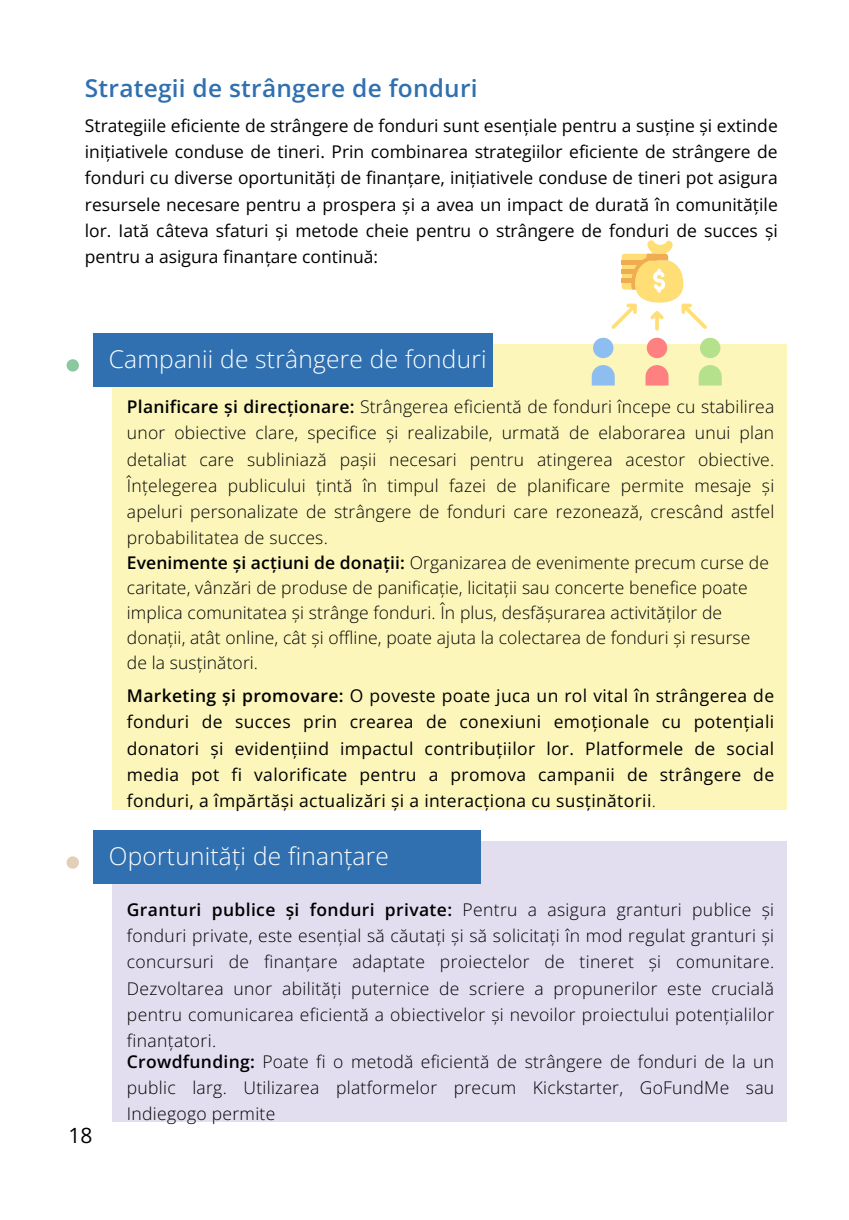
<style>
.page{position:relative;width:849px;height:1220px;background:#fff}
.page>*{position:absolute;margin:0;border:0;box-sizing:border-box;transform-origin:0 0}
.t1{font:300 24.5px "Open Sans";letter-spacing:.01em;color:#fff}
.t2{font:600 24.5px "Open Sans";letter-spacing:.01em;color:#3070b0}
.t3{font:21px "Open Sans";color:#000}
.t4{font:300 17.5px/25.6px "Open Sans";letter-spacing:.015em;color:#000;text-align:justify}
.t5{font:17.5px/26.2px "Open Sans";letter-spacing:.01em;color:#000;text-align:justify}
.s1{font-weight:600}
.s2{font-weight:300}
</style>
<div class="page">
<div style="left:112px;top:344px;width:675px;height:465px;background:#fcf6bb"></div>
<div style="left:94px;top:333px;width:306px;height:53px;background:#3070b0"></div>
<div style="left:67px;top:359px;width:12px;height:12px;background:#8ac8a0;border-radius:50%"></div>
<div style="left:112px;top:841px;width:675px;height:280px;background:#e2def0"></div>
<div style="left:94px;top:830px;width:288px;height:53px;background:#3070b0"></div>
<div style="left:67px;top:856px;width:12px;height:12px;background:#e3ceb8;border-radius:50%"></div>
<div style="left:593px;top:338px;width:20px;height:20px;background:#8ebeef;border-radius:50%"></div>
<svg style="left:592px;top:365px;width:23px;height:20px"></svg>
<div style="left:647px;top:338px;width:20px;height:20px;background:#ff8080;border-radius:50%"></div>
<svg style="left:645px;top:365px;width:23px;height:20px"></svg>
<div style="left:700px;top:338px;width:20px;height:20px;background:#b5e08c;border-radius:50%"></div>
<svg style="left:699px;top:365px;width:23px;height:20px"></svg>
<svg style="left:611px;top:240px;width:96px;height:90px"></svg>
<div style="left:381px;top:830px;width:100px;height:53px;background:#3070b0"></div>
<div style="left:393px;top:333px;width:99px;height:53px;background:#3070b0"></div>
<h1 class="t2" style="left:85px;top:71px;width:394px">Strategii de strângere de fonduri</h1>
<p class="t5" style="left:85px;top:112px;width:694px">Strategiile eficiente de strângere de fonduri sunt esențiale pentru a susține și extinde inițiativele conduse de tineri. Prin combinarea strategiilor eficiente de strângere de fonduri cu diverse oportunități de finanțare, inițiativele conduse de tineri pot asigura resursele necesare pentru a prospera și a avea un impact de durată în comunitățile lor. Iată câteva sfaturi și metode cheie pentru o strângere de fonduri de succes și pentru a asigura finanțare continuă:</p>
<h1 class="t1" style="left:109px;top:341px;width:379px">Campanii de strângere de fonduri</h1>
<p class="t4" style="left:127px;top:393px;width:649px;text-align:left"><span class="s1">Planificare și direcționare:</span> Strângerea eficientă de fonduri începe cu stabilirea unor obiective clare, specifice și realizabile, urmată de elaborarea unui plan detaliat care subliniază pașii necesari pentru atingerea acestor obiective.<br>Înțelegerea publicului țintă în timpul fazei de planificare permite mesaje și apeluri personalizate de strângere de fonduri care rezonează, crescând astfel probabilitatea de succes.<br><span class="s1">Evenimente și acțiuni de donații:</span> Organizarea de evenimente precum curse de caritate, vânzări de produse de panificație, licitații sau concerte benefice poate implica comunitatea și strânge fonduri. În plus, desfășurarea activităților de donații, atât online, cât și offline, poate ajuta la colectarea de fonduri și resurse de la susținători.</p>
<p class="t5" style="left:127px;top:682px;width:649px"><span class="s1">Marketing și promovare:</span> O poveste poate juca un rol vital în strângerea de fonduri de succes prin crearea de conexiuni emoționale cu potențiali donatori și evidențiind impactul contribuțiilor lor. Platformele de social media pot fi valorificate pentru a promova campanii de strângere de fonduri, a împărtăși actualizări și a interacționa cu susținătorii<span class="s2">.</span></p>
<h1 class="t1" style="left:109px;top:838px;width:282px">Oportunități de finanțare</h1>
<p class="t3" style="left:69px;top:1120px;width:25px">18</p>
<p class="t4" style="left:127px;top:895px;width:649px;line-height:26.2px"><span class="s1">Granturi publice și fonduri private:</span> Pentru a asigura granturi publice și fonduri private, este esențial să căutați și să solicitați în mod regulat granturi și concursuri de finanțare adaptate proiectelor de tineret și comunitare.<br>Dezvoltarea unor abilități puternice de scriere a propunerilor este crucială pentru comunicarea eficientă a obiectivelor și nevoilor proiectului potențialilor finanțatori.</p>
<p class="t4" style="left:127px;top:1047px;width:649px;line-height:26.2px"><span class="s1">Crowdfunding:</span> Poate fi o metodă eficientă de strângere de fonduri de la un public larg. Utilizarea platformelor precum Kickstarter, GoFundMe sau Indiegogo permite</p>
</div>
